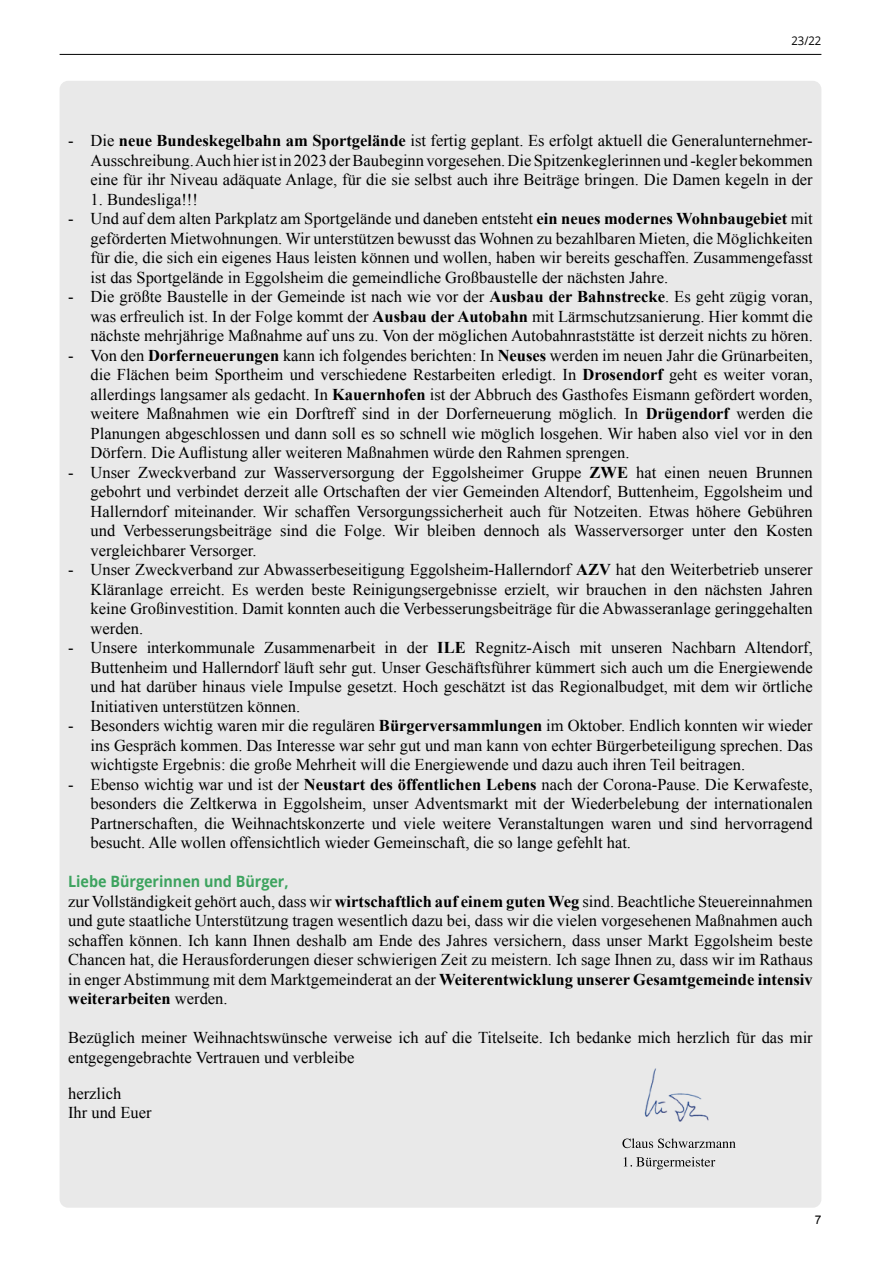
<style>
.page{position:relative;width:881px;height:1263px;background:#fff}
.page>*{position:absolute;margin:0;border:0;box-sizing:border-box;transform-origin:0 0}
.t1{font:16.5px/19.5px "Times New Roman";color:#000;text-align:justify}
.t2{font:700 15.6px "Open Sans";color:#3da35f;scale:.92 1}
.t3{font:12px "Open Sans";color:#000;scale:.94 1}
.t4{font:12px "Arial";color:#000}
.s1{font-weight:700}
</style>
<div class="page">
<hr style="left:60px;top:54px;width:761px;height:1px;background:#000">
<div style="left:60px;top:81px;width:761px;height:1127px;background:#e9e9e9;border-radius:9px"></div>
<img style="left:644px;top:1068px;width:65px;height:54px">
<svg style="left:623px;top:1157px;width:92px;height:12px"></svg>
<svg style="left:622px;top:1138px;width:113px;height:10px"></svg>
<p class="t3" style="left:791px;top:32px;width:33px">23/22</p>
<p class="t1" style="left:91px;top:130px;width:723px;text-indent:-23px">- Die <span class="s1">neue Bundeskegelbahn am Sportgelände</span> ist fertig geplant. Es erfolgt aktuell die Generalunternehmer-Ausschreibung. Auch hier ist in 2023 der Baubeginn vorgesehen. Die Spitzenkeglerinnen und -kegler bekommen eine für ihr Niveau adäquate Anlage, für die sie selbst auch ihre Beiträge bringen. Die Damen kegeln in der</p>
<p class="t1" style="left:91px;top:189px;width:109px">1. Bundesliga!!!</p>
<p class="t1" style="left:91px;top:208px;width:723px;text-indent:-23px">- Und auf dem alten Parkplatz am Sportgelände und daneben entsteht <span class="s1">ein neues modernes Wohnbaugebiet</span> mit geförderten Mietwohnungen. Wir unterstützen bewusst das Wohnen zu bezahlbaren Mieten, die Möglichkeiten für die, die sich ein eigenes Haus leisten können und wollen, haben wir bereits geschaffen. Zusammengefasst ist das Sportgelände in Eggolsheim die gemeindliche Großbaustelle der nächsten Jahre.</p>
<p class="t1" style="left:91px;top:286px;width:723px;text-indent:-23px">- Die größte Baustelle in der Gemeinde ist nach wie vor der <span class="s1">Ausbau der Bahnstrecke</span>. Es geht zügig voran, was erfreulich ist. In der Folge kommt der <span class="s1">Ausbau der Autobahn</span> mit Lärmschutzsanierung. Hier kommt die nächste mehrjährige Maßnahme auf uns zu. Von der möglichen Autobahnraststätte ist derzeit nichts zu hören.</p>
<p class="t1" style="left:91px;top:345px;width:723px;text-indent:-23px">- Von den <span class="s1">Dorferneuerungen</span> kann ich folgendes berichten: In <span class="s1">Neuses</span> werden im neuen Jahr die Grünarbeiten, die Flächen beim Sportheim und verschiedene Restarbeiten erledigt. In <span class="s1">Drosendorf</span> geht es weiter voran, allerdings langsamer als gedacht. In <span class="s1">Kauernhofen</span> ist der Abbruch des Gasthofes Eismann gefördert worden, weitere Maßnahmen wie ein Dorftreff sind in der Dorferneuerung möglich. In <span class="s1">Drügendorf</span> werden die Planungen abgeschlossen und dann soll es so schnell wie möglich losgehen. Wir haben also viel vor in den Dörfern. Die Auflistung aller weiteren Maßnahmen würde den Rahmen sprengen.</p>
<p class="t1" style="left:91px;top:462px;width:723px;text-indent:-23px">- Unser Zweckverband zur Wasserversorgung der Eggolsheimer Gruppe <span class="s1">ZWE</span> hat einen neuen Brunnen gebohrt und verbindet derzeit alle Ortschaften der vier Gemeinden Altendorf, Buttenheim, Eggolsheim und Hallerndorf miteinander. Wir schaffen Versorgungssicherheit auch für Notzeiten. Etwas höhere Gebühren und Verbesserungsbeiträge sind die Folge. Wir bleiben dennoch als Wasserversorger unter den Kosten vergleichbarer Versorger.</p>
<p class="t1" style="left:91px;top:560px;width:723px;text-indent:-23px">- Unser Zweckverband zur Abwasserbeseitigung Eggolsheim-Hallerndorf <span class="s1">AZV</span> hat den Weiterbetrieb unserer Kläranlage erreicht. Es werden beste Reinigungsergebnisse erzielt, wir brauchen in den nächsten Jahren keine Großinvestition. Damit konnten auch die Verbesserungsbeiträge für die Abwasseranlage geringgehalten werden.</p>
<p class="t1" style="left:91px;top:638px;width:723px;text-indent:-23px">- Unsere interkommunale Zusammenarbeit in der <span class="s1">ILE</span> Regnitz-Aisch mit unseren Nachbarn Altendorf, Buttenheim und Hallerndorf läuft sehr gut. Unser Geschäftsführer kümmert sich auch um die Energiewende und hat darüber hinaus viele Impulse gesetzt. Hoch geschätzt ist das Regionalbudget, mit dem wir örtliche Initiativen unterstützen können.</p>
<p class="t1" style="left:91px;top:716px;width:723px;text-indent:-23px">- Besonders wichtig waren mir die regulären <span class="s1">Bürgerversammlungen</span> im Oktober. Endlich konnten wir wieder ins Gespräch kommen. Das Interesse war sehr gut und man kann von echter Bürgerbeteiligung sprechen. Das wichtigste Ergebnis: die große Mehrheit will die Energiewende und dazu auch ihren Teil beitragen.</p>
<p class="t1" style="left:91px;top:774px;width:723px;text-indent:-23px">- Ebenso wichtig war und ist der <span class="s1">Neustart des öffentlichen Lebens</span> nach der Corona-Pause. Die Kerwafeste, besonders die Zeltkerwa in Eggolsheim, unser Adventsmarkt mit der Wiederbelebung der internationalen Partnerschaften, die Weihnachtskonzerte und viele weitere Veranstaltungen waren und sind hervorragend besucht. Alle wollen offensichtlich wieder Gemeinschaft, die so lange gefehlt hat.</p>
<p class="t2" style="left:68px;top:870px;width:241px">Liebe Bürgerinnen und Bürger,</p>
<p class="t1" style="left:68px;top:891px;width:746px">zur Vollständigkeit gehört auch, dass wir <span class="s1">wirtschaftlich auf einem guten Weg</span> sind. Beachtliche Steuereinnahmen und gute staatliche Unterstützung tragen wesentlich dazu bei, dass wir die vielen vorgesehenen Maßnahmen auch schaffen können. Ich kann Ihnen deshalb am Ende des Jahres versichern, dass unser Markt Eggolsheim beste Chancen hat, die Herausforderungen dieser schwierigen Zeit zu meistern. Ich sage Ihnen zu, dass wir im Rathaus in enger Abstimmung mit dem Marktgemeinderat an der <span class="s1">Weiterentwicklung unserer Gesamtgemeinde intensiv weiterarbeiten</span> werden.</p>
<p class="t1" style="left:68px;top:1027px;width:746px">Bezüglich meiner Weihnachtswünsche verweise ich auf die Titelseite. Ich bedanke mich herzlich für das mir entgegengebrachte Vertrauen und verbleibe</p>
<p class="t1" style="left:68px;top:1083px;width:85px">herzlich<br>Ihr und Euer</p>
<p class="t4" style="left:814px;top:1211px;width:8px">7</p>
</div>
